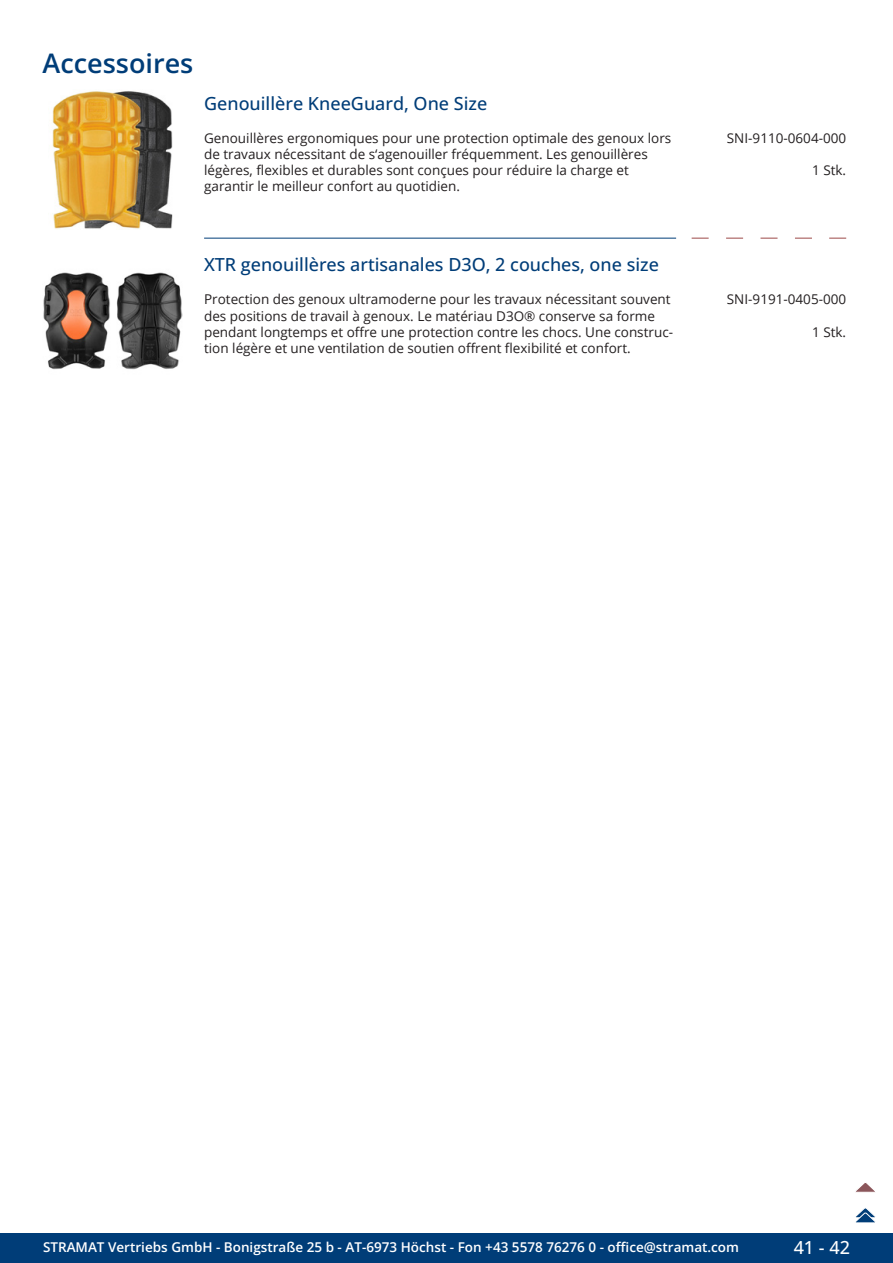
<style>
.page{position:relative;width:893px;height:1263px;background:#fff}
.page>*{position:absolute;margin:0;border:0;box-sizing:border-box;transform-origin:0 0}
.GruppeName{font:600 27px "Open Sans";color:#003d78}
.ArtikelName{font:500 18px "Open Sans";color:#003d78}
.t1{font:500 18px "Open Sans";color:#fff}
.Beschreibung{font:13.5px/16.2px "Open Sans";color:#231f20}
.t2{font:600 13.5px "Open Sans";color:#fff}
.ArtikelNummer{font:13.5px "Open Sans";color:#231f20}
</style>
<div class="page">
<div style="left:0;top:1233px;width:893px;height:30px;background:#003d78"></div>
<img style="left:52px;top:91px;width:121px;height:138px">
<img style="left:43px;top:272px;width:140px;height:98px">
<svg style="left:692px;top:238px;width:17px;height:1px"></svg>
<svg style="left:726px;top:238px;width:17px;height:1px"></svg>
<svg style="left:760px;top:238px;width:17px;height:1px"></svg>
<svg style="left:795px;top:238px;width:17px;height:1px"></svg>
<svg style="left:829px;top:238px;width:17px;height:1px"></svg>
<hr style="left:204px;top:238px;width:472px;height:1px;background:#003d78">
<svg style="left:856px;top:1183px;width:19px;height:9px"></svg>
<svg style="left:855px;top:1208px;width:21px;height:15px"></svg>
<p class="GruppeName" style="left:43px;top:44px;width:152px">Accessoires</p>
<p class="ArtikelName" style="left:204px;top:91px;width:285px">Genouillère KneeGuard, One Size</p>
<p class="Beschreibung" style="left:204px;top:129px;width:469px">Genouillères ergonomiques pour une protection optimale des genoux lors de travaux nécessitant de s‘agenouiller fréquemment. Les genouillères légères, flexibles et durables sont conçues pour réduire la charge et garantir le meilleur confort au quotidien.</p>
<p class="ArtikelNummer" style="left:727px;top:128px;width:121px">SNI-9110-0604-000</p>
<p class="ArtikelNummer" style="left:812px;top:161px;width:36px">1 Stk.</p>
<p class="ArtikelName" style="left:204px;top:252px;width:456px">XTR genouillères artisanales D3O, 2 couches, one size</p>
<p class="Beschreibung" style="left:204px;top:291px;width:469px">Protection des genoux ultramoderne pour les travaux nécessitant souvent des positions de travail à genoux. Le matériau D3O® conserve sa forme pendant longtemps et offre une protection contre les chocs. Une construc&shy;tion légère et une ventilation de soutien offrent flexibilité et confort.</p>
<p class="ArtikelNummer" style="left:727px;top:290px;width:121px">SNI-9191-0405-000</p>
<p class="ArtikelNummer" style="left:812px;top:322px;width:36px">1 Stk.</p>
<p class="t2" style="left:43px;top:1238px;width:698px">STRAMAT Vertriebs GmbH - Bonigstraße 25 b - AT-6973 Höchst - Fon +43 5578 76276 0 - office@stramat.com</p>
<h2 class="t1" style="left:794px;top:1234px;width:58px">41 - 42</h2>
</div>
